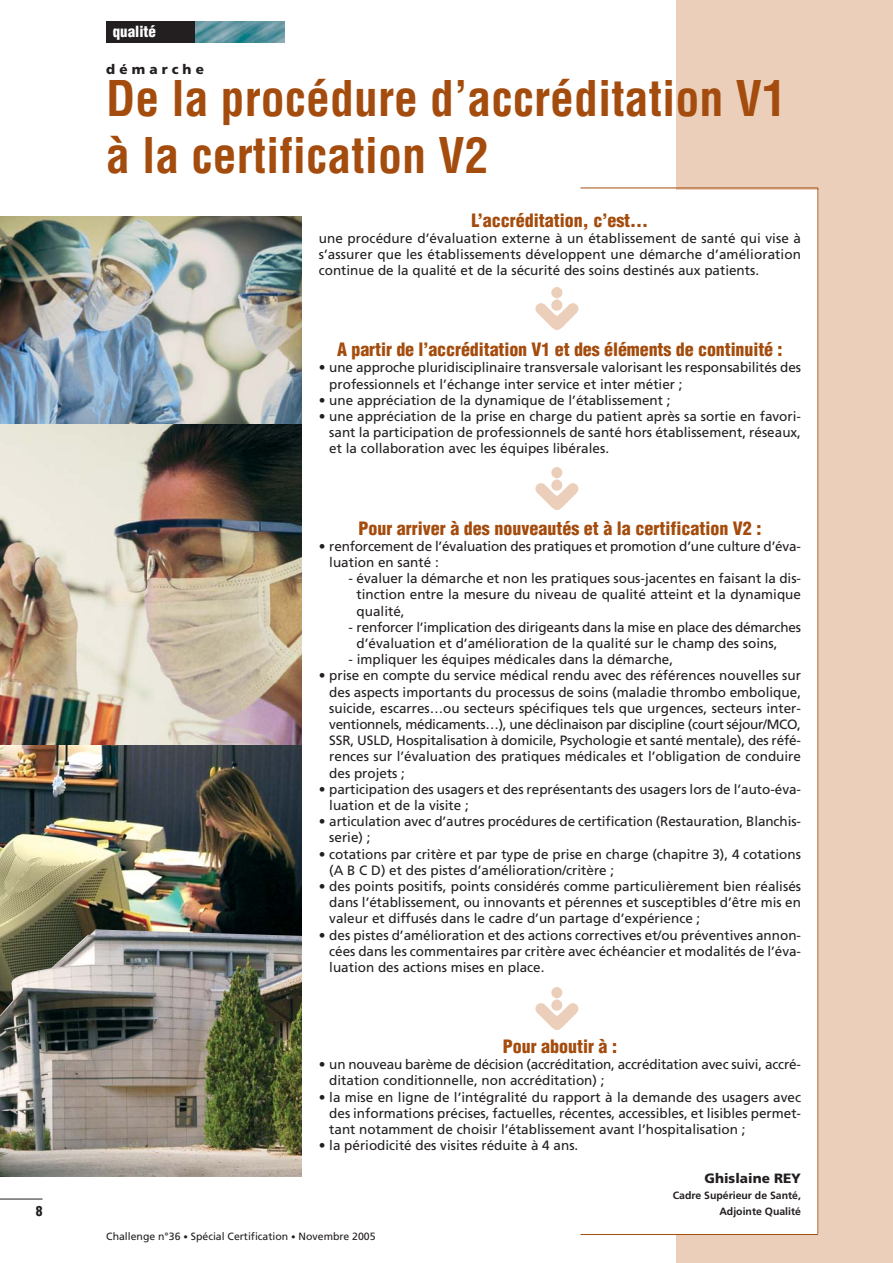
<style>
.page{position:relative;width:893px;height:1263px;background:#fff}
.page>*{position:absolute;margin:0;border:0;box-sizing:border-box;transform-origin:0 0}
.t1{font:700 condensed 48px/57.6px "Helvetica";color:#a44c0d}
.t2{font:900 condensed 18px "Helvetica";color:#a44c0d}
.t3{font:900 condensed 15px "Helvetica";color:#fff}
.t4{font:13.5px/16.2px "Frutiger LT Std";color:#231f20;text-align:justify}
.t5{font:900 13.5px "Frutiger LT Std";color:#231f20}
.t6{font:900 13.5px "Frutiger LT Std";letter-spacing:.305em;color:#231f20}
.t7{font:900 condensed 13.5px "Helvetica";color:#231f20}
.t8{font:10.5px "Frutiger LT Std";color:#231f20}
.t9{font:700 10.5px/16.2px "Frutiger LT Std";color:#231f20;text-align:right}
.s1{font-size:9px}
</style>
<div class="page">
<div style="left:676px;top:0;width:217px;height:1263px;background:#ebcfba"></div>
<div style="left:676px;top:190px;width:142px;height:1044px;background:#fff"></div>
<hr style="left:0;top:1199px;width:43px;height:1px;background:#231f20">
<div style="left:106px;top:21px;width:179px;height:21px;background:#231f20"></div>
<img style="left:196px;top:21px;width:89px;height:21px">
<img style="left:535px;top:287px;width:44px;height:43px">
<img style="left:535px;top:467px;width:44px;height:43px">
<img style="left:535px;top:987px;width:44px;height:43px">
<img style="left:0;top:217px;width:302px;height:207px">
<img style="left:0;top:424px;width:302px;height:321px">
<img style="left:0;top:745px;width:302px;height:184px">
<img style="left:0;top:929px;width:302px;height:247px">
<hr style="left:580px;top:188px;width:238px;height:1px;background:#a44c0d">
<hr style="left:580px;top:1234px;width:238px;height:1px;background:#a44c0d">
<hr style="left:818px;top:188px;width:1px;height:1046px;background:#a44c0d">
<p class="t7" style="left:36px;top:1205px;width:8px">8</p>
<p class="t3" style="left:113px;top:25px;width:45px">qualité</p>
<p class="t6" style="left:106px;top:64px;width:99px">démarche</p>
<p class="t1" style="left:106px;top:74px;width:681px">De la procédure d’accréditation V1 à la certification V2</p>
<p class="t2" style="left:471px;top:213px;width:178px">L’accréditation, c’est...</p>
<p class="t4" style="left:319px;top:231px;width:484px">une procédure d’évaluation externe à un établissement de santé qui vise à s’assurer que les établissements développent une démarche d’amélioration continue de la qualité et de la sécurité des soins destinés aux patients.</p>
<p class="t2" style="left:337px;top:343px;width:447px">A partir de l’accréditation V1 et des éléments de continuité :</p>
<p class="t4" style="left:329px;top:360px;width:473px;text-indent:-11px">• une approche pluridisciplinaire transversale valorisant les responsabilités des professionnels et l’échange inter service et inter métier ;</p>
<p class="t4" style="left:319px;top:393px;width:353px">• une appréciation de la dynamique de l’établissement ;</p>
<p class="t4" style="left:329px;top:409px;width:473px;text-indent:-11px">• une appréciation de la prise en charge du patient après sa sortie en favori&shy;sant la participation de professionnels de santé hors établissement, réseaux, et la collaboration avec les équipes libérales.</p>
<p class="t2" style="left:358px;top:521px;width:404px">Pour arriver à des nouveautés et à la certification V2 :</p>
<p class="t4" style="left:329px;top:538px;width:473px;text-indent:-11px">• renforcement de l’évaluation des pratiques et promotion d’une culture d’éva&shy;luation en santé :</p>
<p class="t4" style="left:357px;top:571px;width:446px;text-indent:-8px">- évaluer la démarche et non les pratiques sous-jacentes en faisant la dis&shy;tinction entre la mesure du niveau de qualité atteint et la dynamique qualité,</p>
<p class="t4" style="left:357px;top:619px;width:446px;text-indent:-8px">- renforcer l’implication des dirigeants dans la mise en place des démarches d’évaluation et d’amélioration de la qualité sur le champ des soins,</p>
<p class="t4" style="left:348px;top:652px;width:326px">- impliquer les équipes médicales dans la démarche,</p>
<p class="t4" style="left:329px;top:668px;width:473px;text-indent:-11px">• prise en compte du service médical rendu avec des références nouvelles sur des aspects importants du processus de soins (maladie thrombo embolique, suicide, escarres…ou secteurs spécifiques tels que urgences, secteurs inter&shy;ventionnels, médicaments…), une déclinaison par discipline (court séjour/MCO, SSR, USLD, Hospitalisation à domicile, Psychologie et santé mentale), des réfé&shy;rences sur l’évaluation des pratiques médicales et l’obligation de conduire des projets ;</p>
<p class="t4" style="left:329px;top:781px;width:473px;text-indent:-11px">• participation des usagers et des représentants des usagers lors de l’auto-éva&shy;luation et de la visite ;</p>
<p class="t4" style="left:329px;top:814px;width:473px;text-indent:-11px">• articulation avec d’autres procédures de certification (Restauration, Blanchis&shy;serie) ;</p>
<p class="t4" style="left:329px;top:846px;width:473px;text-indent:-11px">• cotations par critère et par type de prise en charge (chapitre 3), 4 cotations (A B C D) et des pistes d’amélioration/critère ;</p>
<p class="t4" style="left:329px;top:879px;width:473px;text-indent:-11px">• des points positifs, points considérés comme particulièrement bien réalisés dans l’établissement, ou innovants et pérennes et susceptibles d’être mis en valeur et diffusés dans le cadre d’un partage d’expérience ;</p>
<p class="t4" style="left:329px;top:927px;width:473px;text-indent:-11px">• des pistes d’amélioration et des actions correctives et/ou préventives annon&shy;cées dans les commentaires par critère avec échéancier et modalités de l’éva&shy;luation des actions mises en place.</p>
<p class="t2" style="left:503px;top:1039px;width:116px">Pour aboutir à :</p>
<p class="t4" style="left:329px;top:1057px;width:473px;text-indent:-11px">• un nouveau barème de décision (accréditation, accréditation avec suivi, accré&shy;ditation conditionnelle, non accréditation) ;</p>
<p class="t4" style="left:329px;top:1089px;width:473px;text-indent:-11px">• la mise en ligne de l’intégralité du rapport à la demande des usagers avec des informations précises, factuelles, récentes, accessibles, et lisibles permet&shy;tant notamment de choisir l’établissement avant l’hospitalisation ;</p>
<p class="t4" style="left:319px;top:1138px;width:261px">• la périodicité des visites réduite à 4 ans.</p>
<p class="t5" style="left:705px;top:1173px;width:98px">Ghislaine REY</p>
<p class="t9" style="left:673px;top:1188px;width:130px">Cadre Supérieur de Santé,<br>Adjointe Qualité</p>
<p class="t8" style="left:106px;top:1231px;width:271px">Challenge n°36 <span class="s1">•</span> Spécial Certification <span class="s1">•</span> Novembre 2005</p>
</div>
